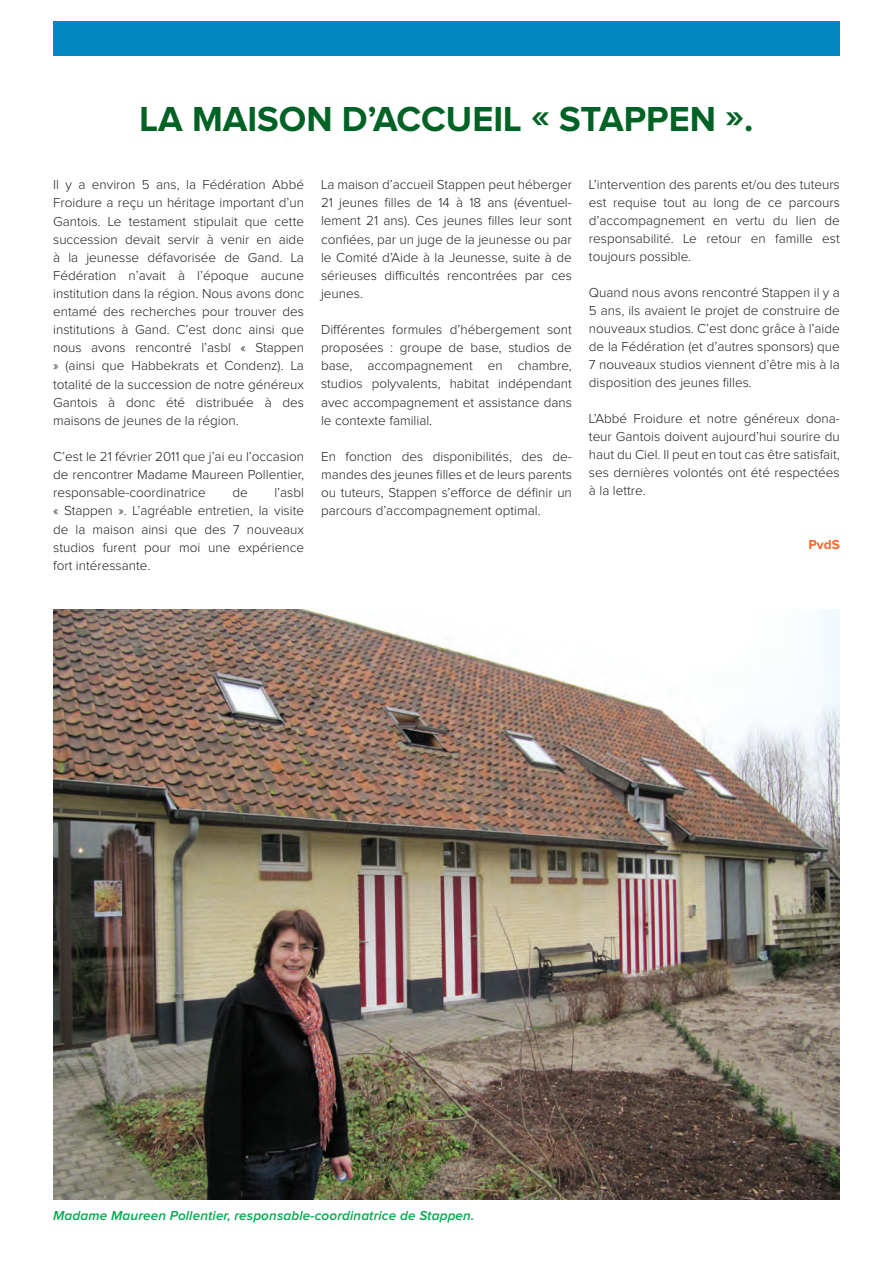
<style>
.page{position:relative;width:893px;height:1263px;background:#fff}
.page>*{position:absolute;margin:0;border:0;box-sizing:border-box;transform-origin:0 0}
.t1{font:700 36px "Proxima Nova";color:#006224}
.t2{font:300 13.5px/18.1px "Proxima Nova";color:#231f20;text-align:justify}
.lettrine{font:italic 600 13.5px "Proxima Nova";letter-spacing:.01em;color:#00a94e}
.t3{font:700 13.5px "Proxima Nova";color:#f26a30}
</style>
<div class="page">
<div style="left:53px;top:21px;width:787px;height:34px;background:#0088bf"></div>
<img style="left:53px;top:609px;width:787px;height:590px">
<p class="t1" style="left:140px;top:98px;width:615px">LA MAISON D’ACCUEIL « STAPPEN ».</p>
<p class="t2" style="left:53px;top:176px;width:252px">Il y a environ 5 ans, la Fédération Abbé Froidure a reçu un héritage important d’un Gantois. Le testament stipulait que cette succession devait servir à venir en aide à la jeunesse défavorisée de Gand. La Fédération n’avait à l’époque aucune institution dans la région. Nous avons donc entamé des recherches pour trouver des institutions à Gand. C’est donc ainsi que nous avons rencontré l’asbl « Stappen » (ainsi que Habbekrats et Condenz). La totalité de la succession de notre généreux Gantois à donc été distribuée à des maisons de jeunes de la région.</p>
<p class="t2" style="left:53px;top:448px;width:252px">C’est le 21 février 2011 que j’ai eu l’occasion de rencontrer Madame Maureen Pollentier, responsable-coordinatrice</p>
<p class="t2" style="left:53px;top:484px;width:252px;text-indent:221px">l’asbl « Stappen ». L’agréable entretien, la visite de la maison ainsi que des 7 nouveaux studios furent pour moi une expérience fort intéressante.</p>
<p class="t2" style="left:232px;top:484px;width:17px">de</p>
<p class="t2" style="left:321px;top:176px;width:252px">La maison d’accueil Stappen peut héberger 21 jeunes filles de 14 à 18 ans (éventuel&shy;lement 21 ans). Ces jeunes filles leur sont confiées, par un juge de la jeunesse ou par le Comité d’Aide à la Jeunesse, suite à de sérieuses difficultés rencontrées par ces jeunes.</p>
<p class="t2" style="left:321px;top:321px;width:252px">Différentes formules d’hébergement sont proposées : groupe de base, studios de base, accompagnement en chambre, studios polyvalents, habitat indépendant avec accompagnement et assistance dans le contexte familial.</p>
<p class="t2" style="left:321px;top:448px;width:252px">En fonction des disponibilités, des de&shy;mandes des jeunes filles et de leurs parents ou tuteurs, Stappen s’efforce de définir un parcours d’accompagnement optimal.</p>
<p class="t2" style="left:589px;top:176px;width:252px">L’intervention des parents et/ou des tuteurs est requise tout au long de ce parcours d’accompagnement en vertu du lien de responsabilité. Le retour en famille est toujours possible.</p>
<p class="t2" style="left:589px;top:284px;width:252px">Quand nous avons rencontré Stappen il y a 5 ans, ils avaient le projet de construire de nouveaux studios. C’est donc grâce à l’aide de la Fédération (et d’autres sponsors) que 7 nouveaux studios viennent d’être mis à la disposition des jeunes filles.</p>
<p class="t2" style="left:589px;top:410px;width:252px">L’Abbé Froidure et notre généreux dona&shy;teur Gantois doivent aujourd’hui sourire du haut du Ciel. Il peut en tout cas être satisfait, ses dernières volontés ont été respectées à la lettre.</p>
<p class="t3" style="left:808px;top:537px;width:33px">PvdS</p>
<p class="lettrine" style="left:53px;top:1208px;width:423px">Madame Maureen Pollentier, responsable-coordinatrice de Stappen.</p>
</div>
